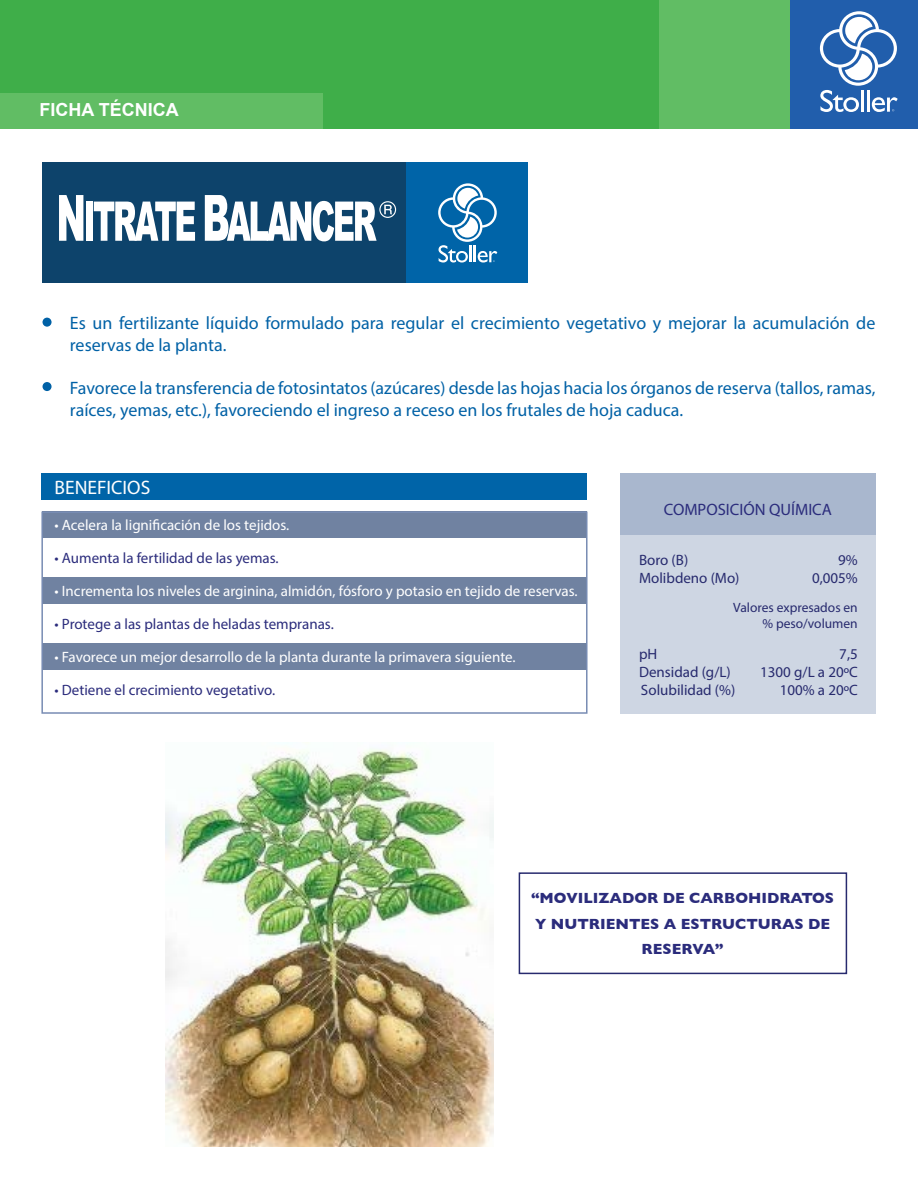
<style>
.page{position:relative;width:918px;height:1188px;background:#fff}
.page>*{position:absolute;margin:0;border:0;box-sizing:border-box;transform-origin:0 0}
.t1{font:19.5px "Myriad Pro";color:#fff}
.t2{font:18px/21.6px "Myriad Pro";color:#0061a6}
.t3{font:700 18px "Arial";color:#fff}
.t4{font:16.5px "Myriad Pro";color:#2b2c7c}
.t5{font:15px "Myriad Pro";color:#fff}
.t6{font:15px "Myriad Pro";color:#2b2c7c}
.t7{font:15px "Myriad Pro";color:#272a6e}
.t8{font:700 15px/25.5px "Gill Sans";color:#2b2c7c;text-align:center}
.t9{font:13.5px/16.2px "Myriad Pro";color:#272a6e;text-align:right}
</style>
<div class="page">
<div style="left:41px;top:473px;width:546px;height:27px;background:#0064a8"></div>
<div style="left:43px;top:512px;width:544px;height:26px;background:#7082a1"></div>
<div style="left:43px;top:577px;width:544px;height:27px;background:#7082a1"></div>
<div style="left:43px;top:643px;width:544px;height:26px;background:#7082a1"></div>
<div style="left:43px;top:318px;width:9px;height:9px;background:#0061a6;border-radius:50%"></div>
<div style="left:43px;top:382px;width:9px;height:9px;background:#0061a6;border-radius:50%"></div>
<div style="left:620px;top:473px;width:255px;height:241px;background:#ced6e3"></div>
<div style="left:620px;top:473px;width:255px;height:62px;background:#a9b7ce"></div>
<div style="left:0;top:0;width:660px;height:129px;background:#3fae49"></div>
<div style="left:790px;top:0;width:128px;height:129px;background:#215eac"></div>
<svg style="left:819px;top:11px;width:79px;height:101px"></svg>
<div style="left:659px;top:0;width:131px;height:129px;background:#61bd64"></div>
<div style="left:0;top:94px;width:323px;height:35px;background:#61bd64"></div>
<div style="left:43px;top:162px;width:485px;height:120px;background:#0d436b"></div>
<div style="left:406px;top:162px;width:121px;height:120px;background:#0064a8"></div>
<svg style="left:438px;top:183px;width:59px;height:80px"></svg>
<svg style="left:59px;top:195px;width:24px;height:46px"></svg>
<div style="left:86px;top:202px;width:7px;height:39px;background:#fff"></div>
<svg style="left:94px;top:202px;width:101px;height:39px"></svg>
<svg style="left:205px;top:195px;width:191px;height:46px"></svg>
<div style="left:41px;top:512px;width:547px;height:202px;border:2px solid #788cb3"></div>
<img style="left:165px;top:749px;width:329px;height:398px">
<div style="left:519px;top:872px;width:328px;height:102px;border:2px solid #272a6e"></div>
<p class="t3" style="left:39px;top:98px;width:141px">FICHA TÉCNICA</p>
<p class="t2" style="left:70px;top:312px;width:807px">Es un fertilizante líquido formulado para regular el crecimiento vegetativo y mejorar la acumulación de reservas de la planta.</p>
<p class="t2" style="left:70px;top:377px;width:807px">Favorece la transferencia de fotosintatos (azúcares) desde las hojas hacia los órganos de reserva (tallos, ramas, raíces, yemas, etc.), favoreciendo el ingreso a receso en los frutales de hoja caduca.</p>
<p class="t1" style="left:55px;top:475px;width:97px">BENEFICIOS</p>
<p class="t5" style="left:55px;top:516px;width:236px">• Acelera la lignificación de los tejidos.</p>
<p class="t6" style="left:55px;top:549px;width:226px">• Aumenta la fertilidad de las yemas.</p>
<p class="t5" style="left:55px;top:582px;width:525px">• Incrementa los niveles de arginina, almidón, fósforo y potasio en tejido de reservas.</p>
<p class="t6" style="left:55px;top:615px;width:281px">• Protege a las plantas de heladas tempranas.</p>
<p class="t5" style="left:55px;top:648px;width:463px">• Favorece un mejor desarrollo de la planta durante la primavera siguiente.</p>
<p class="t6" style="left:55px;top:681px;width:222px">• Detiene el crecimiento vegetativo.</p>
<p class="t4" style="left:664px;top:499px;width:170px">COMPOSICIÓN QUÍMICA</p>
<p class="t7" style="left:639px;top:551px;width:51px">Boro (B)</p>
<p class="t7" style="left:838px;top:551px;width:21px">9%</p>
<p class="t7" style="left:639px;top:569px;width:102px">Molibdeno (Mo)</p>
<p class="t7" style="left:812px;top:569px;width:47px">0,005%</p>
<p class="t9" style="left:733px;top:599px;width:126px">Valores expresados en % peso/volumen</p>
<p class="t7" style="left:639px;top:645px;width:20px">pH</p>
<p class="t7" style="left:839px;top:645px;width:20px">7,5</p>
<p class="t7" style="left:639px;top:663px;width:93px">Densidad (g/L)</p>
<p class="t7" style="left:760px;top:663px;width:99px">1300 g/L a 20ºC</p>
<p class="t7" style="left:641px;top:681px;width:96px">Solubilidad (%)</p>
<p class="t7" style="left:780px;top:681px;width:79px">100% a 20ºC</p>
<p class="t8" style="left:531px;top:885px;width:305px">“MOVILIZADOR DE CARBOHIDRATOS<br>Y NUTRIENTES A ESTRUCTURAS DE<br>RESERVA”</p>
</div>
